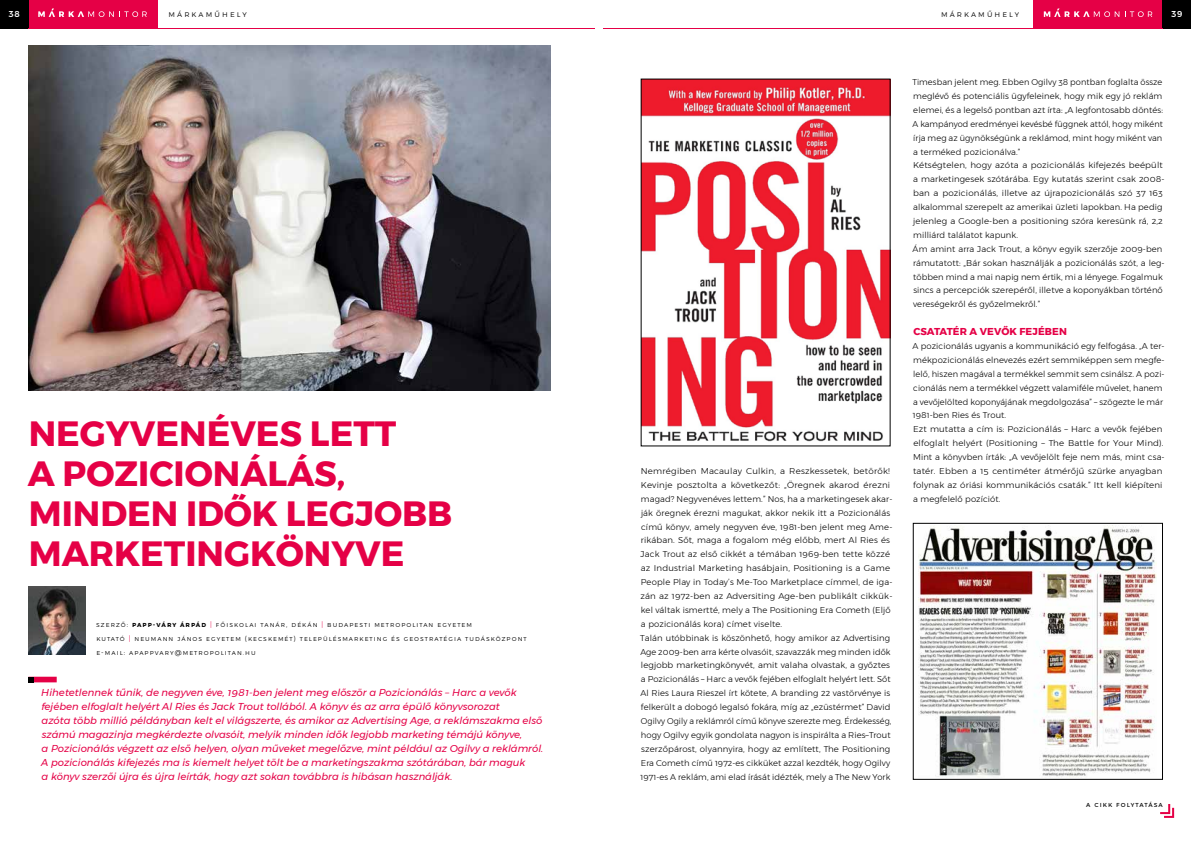
<style>
.page{position:relative;width:1191px;height:842px;background:#fff}
.page>*{position:absolute;margin:0;border:0;box-sizing:border-box;transform-origin:0 0}
.t1{font:700 35px/40px "Montserrat";color:#e50046}
.t2{font:italic 10px/13.9px "Montserrat";color:#e50046}
.t3{font:700 10px "Montserrat";letter-spacing:.01em;color:#e50046}
.t4{font:500 8.5px "Montserrat";color:#fff}
.t5{font:300 8.4px/13.9px "Montserrat";letter-spacing:.015em;color:#000}
.t6{font:300 8.4px "Montserrat";letter-spacing:.25em;color:#000}
.t7{font:300 7px/13.9px "Montserrat";letter-spacing:.165em;color:#000}
.t8{font:7px "Montserrat";letter-spacing:.15em;color:#000}
.s1{font-weight:600}
.s2{color:#e50046}
</style>
<div class="page">
<img style="left:28px;top:586px;width:57px;height:69px">
<svg style="left:1160px;top:804px;width:14px;height:14px"></svg>
<svg style="left:28px;top:677px;width:29px;height:5px"></svg>
<div style="left:28px;top:0;width:130px;height:28px;background:#e50046"></div>
<div style="left:1033px;top:0;width:129px;height:28px;background:#e50046"></div>
<div style="left:0;top:0;width:28px;height:28px;background:#000"></div>
<div style="left:1162px;top:0;width:29px;height:28px;background:#000"></div>
<svg style="left:38px;top:9px;width:109px;height:8px"></svg>
<svg style="left:1043px;top:9px;width:109px;height:8px"></svg>
<hr style="left:28px;top:28px;width:1134px;height:1px;background:#e50046">
<img style="left:919px;top:525px;width:237px;height:252px">
<div style="left:913px;top:523px;width:249px;height:257px;border:1px solid #000"></div>
<img style="left:643px;top:81px;width:245px;height:361px">
<img style="left:28px;top:45px;width:522px;height:346px">
<div style="left:595px;top:0;width:7px;height:842px;background:#fff"></div>
<p class="t4" style="left:8px;top:7px;width:13px">38</p>
<p class="t6" style="left:168px;top:8px;width:80px">márkaműhely</p>
<p class="t6" style="left:941px;top:8px;width:80px">márkaműhely</p>
<p class="t4" style="left:1170px;top:7px;width:13px">39</p>
<h1 class="t1" style="left:28px;top:414px;width:426px">NEGYVENÉVES LETT<br>A POZICIONÁLÁS,<br>MINDEN IDŐK LEGJOBB<br>MARKETINGKÖNYVE</h1>
<p class="t7" style="left:96px;top:617px;width:431px">Szerző: <span class="s1">PAPP -VÁRY ÁRPÁD</span> <span class="s2">|</span> főiskolai tanár, dékán <span class="s2">|</span> Budapesti Metropolitan Egyetem<br>Kutató <span class="s2">|</span> N eumann János Egyetem (K ecskem ét) Településmarketing és Geostratégia Tudásközpont<br>E -mail: apappvary@m etropolitan.hu</p>
<p class="t2" style="left:41px;top:686px;width:504px">Hihetetlennek tűnik, de negyven éve, 1981-ben jelent meg először a Pozicionálás – Harc a vevők fejében elfoglalt helyért Al Ries és Jack Trout tollából. A könyv és az arra épülő könyvsorozat<br>azóta több millió példányban kelt el világszerte, és amikor az Advertising Age, a reklámszakma első számú magazinja megkérdezte olvasóit, melyik minden idők legjobb marketing témájú könyve,<br>a Pozicionálás végzett az első helyen, olyan műveket megelőzve, mint például az Ogilvy a reklámról.<br>A pozicionálás kifejezés ma is kiemelt helyet tölt be a marketingszakma szótárában, bár maguk<br>a könyv szerzői újra és újra leírták, hogy azt sokan továbbra is hibásan használják.</p>
<p class="t5" style="left:640px;top:464px;width:254px">Nemrégiben Macaulay Culkin, a Reszkessetek, betörők!<br>Kevinje posztolta a következőt: „Öregnek akarod érezni magad? Negyvenéves lettem.” Nos, ha a marketingesek akar&shy;ják öregnek érezni magukat, akkor nekik itt a Pozicionálás című könyv, amely negyven éve, 1981-ben jelent meg Ame&shy;rikában. Sőt, maga a fogalom még előbb, mert Al Ries és Jack Trout az első cikkét a témában 1969-ben tette közzé az Industrial Marketing hasábjain, Positioning is a Game People Play in Today’s Me-Too Marketplace címmel, de iga&shy;zán az 1972-ben az Adversiting Age-ben publikált cikkük&shy;kel váltak ismertté, mely a The Positioning Era Cometh (Eljő a pozicionálás kora) címet viselte.<br>Talán utóbbinak is köszönhető, hogy amikor az Advertising Age 2009-ben arra kérte olvasóit, szavazzák meg minden idők legjobb marketingkönyvét, amit valaha olvastak, a győztes a Pozicionálás – Harc a vevők fejében elfoglalt helyért lett. Sőt Al Ries Laura Rieszel írt kötete, A branding 22 vastörvénye is felkerült a dobogó legalsó fokára, míg az „ezüstérmet” David Ogilvy Ogily a reklámról című könyve szerezte meg. Érdekesség, hogy Ogilvy egyik gondolata nagyon is inspirálta a Ries–Trout szerzőpárost, olyannyira, hogy az említett, The Positioning Era Cometh című 1972-es cikküket azzal kezdték, hogy Ogilvy 1971-es A reklám, ami elad írását idézték, mely a The New York</p>
<p class="t5" style="left:912px;top:75px;width:254px">Timesban jelent meg. Ebben Ogilvy 38 pontban foglalta össze meglévő és potenciális ügyfeleinek, hogy mik egy jó reklám elemei, és a legelső pontban azt írta: „A legfontosabb döntés:<br>A kampányod eredményei kevésbé függnek attól, hogy miként írja meg az ügynökségünk a reklámod, mint hogy miként van a terméked pozicionálva.”<br>Kétségtelen, hogy azóta a pozicionálás kifejezés beépült a marketingesek szótárába. Egy kutatás szerint csak 2008- ban a pozicionálás, illetve az újrapozicionálás szó 37 163 alkalommal szerepelt az amerikai üzleti lapokban. Ha pedig jelenleg a Google-ben a positioning szóra keresünk rá, 2,2 milliárd találatot kapunk.<br>Ám amint arra Jack Trout, a könyv egyik szerzője 2009-ben rámutatott: „Bár sokan használják a pozicionálás szót, a leg&shy;többen mind a mai napig nem értik, mi a lényege. Fogalmuk sincs a percepciók szerepéről, illetve a koponyákban történő vereségekről és győzelmekről.”</p>
<p class="t3" style="left:913px;top:323px;width:155px">CSATATÉR A VEVŐK FEJÉBEN</p>
<p class="t5" style="left:912px;top:339px;width:253px">A pozicionálás ugyanis a kommunikáció egy felfogása. „A ter&shy;mékpozicionálás elnevezés ezért semmiképpen sem megfe&shy;lelő, hiszen magával a termékkel semmit sem csinálsz. A pozi&shy;cionálás nem a termékkel végzett valamiféle művelet, hanem a vevőjelölted koponyájának megdolgozása” – szögezte le már 1981-ben Ries és Trout.<br>Ezt mutatta a cím is: Pozicionálás – Harc a vevők fejében elfoglalt helyért (Positioning – The Battle for Your Mind).<br>Mint a könyvben írták: „A vevőjelölt feje nem más, mint csa&shy;tatér. Ebben a 15 centiméter átmérőjű szürke anyagban folynak az óriási kommunikációs csaták.” Itt kell kiépíteni a megfelelő pozíciót.</p>
<p class="t8" style="left:1086px;top:799px;width:78px">A CIKK FOLYTATÁSA</p>
</div>
